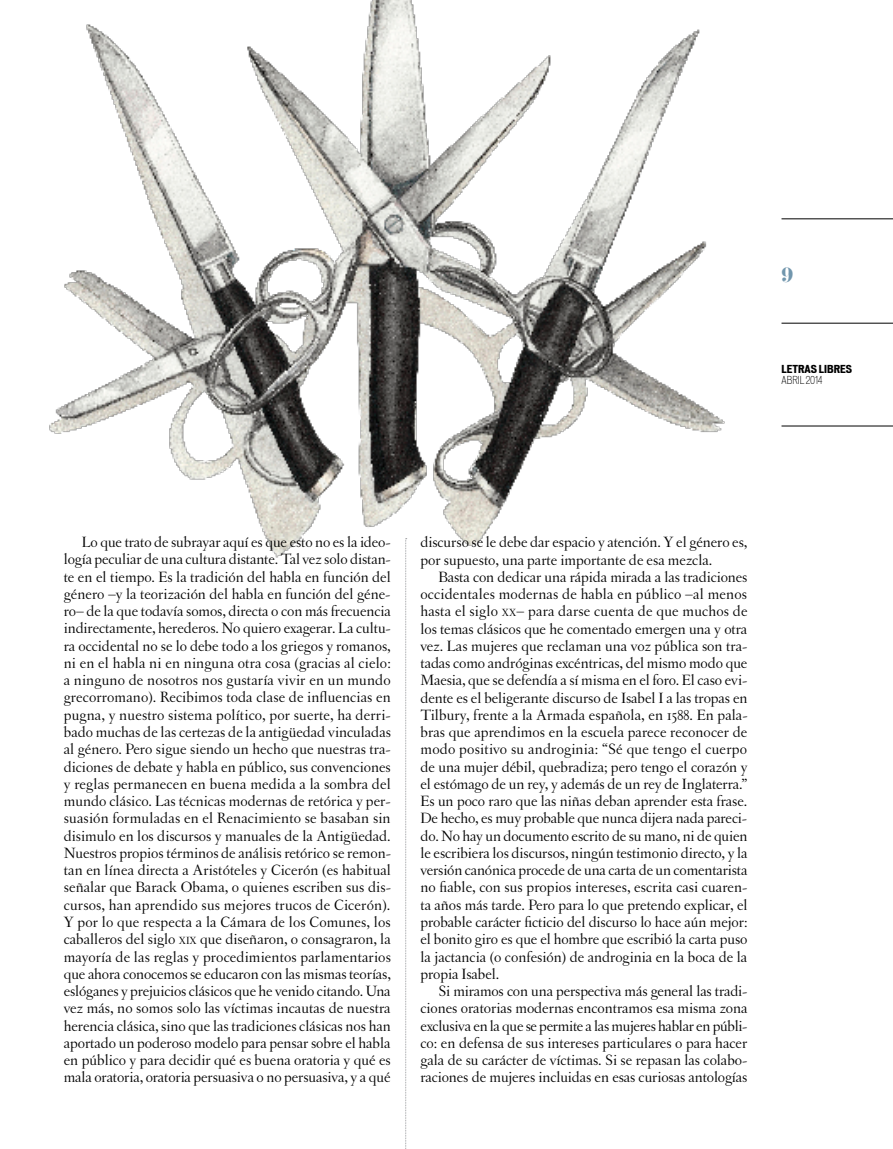
<style>
.page{position:relative;width:893px;height:1149px;background:#fff}
.page>*{position:absolute;margin:0;border:0;box-sizing:border-box;transform-origin:0 0}
.t1{font:18px "Eloquent JF";color:#7196ad}
.t2{font:15.75px/17.2px "Letras Oldstyle";letter-spacing:-.005em;color:#000;text-align:justify}
.t3{font:700 expanded 10.5px "Vonnes";color:#000}
.t4{font:300 condensed 10.5px "Vonnes";color:#000}
.s1{font-size:10.95px}
</style>
<div class="page">
<hr style="left:781px;top:218px;width:112px;height:1px;background:#000">
<hr style="left:781px;top:323px;width:112px;height:1px;background:#000">
<hr style="left:781px;top:425px;width:112px;height:1px;background:#000">
<svg style="left:405px;top:624px;width:2px;height:525px"></svg>
<img style="left:49px;top:0;width:809px;height:624px">
<p class="t1" style="left:781px;top:262px;width:13px">9</p>
<p class="t3" style="left:781px;top:363px;width:72px">LETRAS LIBRES</p>
<p class="t4" style="left:781px;top:373px;width:43px">abril 2014</p>
<p class="t2" style="left:64px;top:533px;width:329px;text-indent:18px">Lo que trato de subrayar aquí es que esto no es la ideo&shy;logía peculiar de una cultura distante. Tal vez solo distan&shy;te en el tiempo. Es la tradición del habla en función del género –y la teorización del habla en función del géne&shy;ro– de la que todavía somos, directa o con más frecuencia indirectamente, herederos. No quiero exagerar. La cultu&shy;ra occidental no se lo debe todo a los griegos y romanos, ni en el habla ni en ninguna otra cosa (gracias al cielo: a ninguno de nosotros nos gustaría vivir en un mundo grecorromano). Recibimos toda clase de influencias en pugna, y nuestro sistema político, por suerte, ha derri&shy;bado muchas de las certezas de la antigüedad vinculadas al género. Pero sigue siendo un hecho que nuestras tra&shy;diciones de debate y habla en público, sus convenciones y reglas permanecen en buena medida a la sombra del mundo clásico. Las técnicas modernas de retórica y per&shy;suasión formuladas en el Renacimiento se basaban sin disimulo en los discursos y manuales de la Antigüedad.<br>Nuestros propios términos de análisis retórico se remon&shy;tan en línea directa a Aristóteles y Cicerón (es habitual señalar que Barack Obama, o quienes escriben sus dis&shy;cursos, han aprendido sus mejores trucos de Cicerón).<br>Y por lo que respecta a la Cámara de los Comunes, los caballeros del siglo <span class="s1">XIX</span> que diseñaron, o consagraron, la mayoría de las reglas y procedimientos parlamentarios que ahora conocemos se educaron con las mismas teorías, eslóganes y prejuicios clásicos que he venido citando. Una vez más, no somos solo las víctimas incautas de nuestra herencia clásica, sino que las tradiciones clásicas nos han aportado un poderoso modelo para pensar sobre el habla en público y para decidir qué es buena oratoria y qué es mala oratoria, oratoria persuasiva o no persuasiva, y a qué</p>
<p class="t2" style="left:420px;top:533px;width:328px">discurso se le debe dar espacio y atención. Y el género es, por supuesto, una parte importante de esa mezcla.</p>
<p class="t2" style="left:420px;top:568px;width:329px;text-indent:18px">Basta con dedicar una rápida mirada a las tradiciones occidentales modernas de habla en público –al menos hasta el siglo <span class="s1">XX</span>– para darse cuenta de que muchos de los temas clásicos que he comentado emergen una y otra vez. Las mujeres que reclaman una voz pública son tra&shy;tadas como andróginas excéntricas, del mismo modo que Maesia, que se defendía a sí misma en el foro. El caso evi&shy;dente es el beligerante discurso de Isabel I a las tropas en Tilbury, frente a la Armada española, en 1588. En pala&shy;bras que aprendimos en la escuela parece reconocer de modo positivo su androginia: “Sé que tengo el cuerpo de una mujer débil, quebradiza; pero tengo el corazón y el estómago de un rey, y además de un rey de Inglaterra.” Es un poco raro que las niñas deban aprender esta frase.<br>De hecho, es muy probable que nunca dijera nada pareci&shy;do. No hay un documento escrito de su mano, ni de quien le escribiera los discursos, ningún testimonio directo, y la versión canónica procede de una carta de un comentarista no fiable, con sus propios intereses, escrita casi cuaren&shy;ta años más tarde. Pero para lo que pretendo explicar, el probable carácter ficticio del discurso lo hace aún mejor: el bonito giro es que el hombre que escribió la carta puso la jactancia (o confesión) de androginia en la boca de la propia Isabel.</p>
<p class="t2" style="left:420px;top:982px;width:329px;text-indent:18px">Si miramos con una perspectiva más general las tradi&shy;ciones oratorias modernas encontramos esa misma zona exclusiva en la que se permite a las mujeres hablar en públi&shy;co: en defensa de sus intereses particulares o para hacer gala de su carácter de víctimas. Si se repasan las colabo&shy;raciones de mujeres incluidas en esas curiosas antologías</p>
</div>
